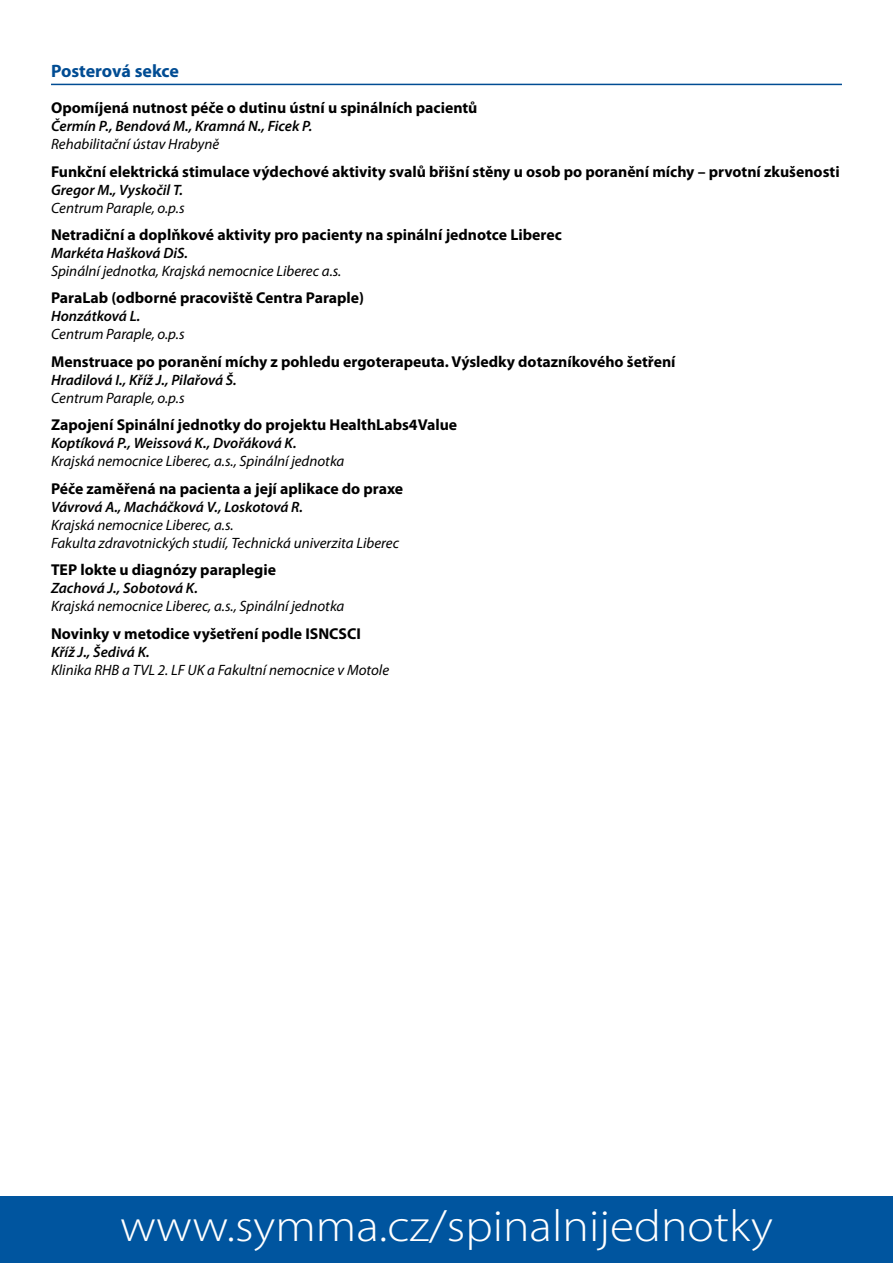
<style>
.page{position:relative;width:893px;height:1263px;background:#fff}
.page>*{position:absolute;margin:0;border:0;box-sizing:border-box;transform-origin:0 0}
.t1{font:300 45px "Myriad Pro";color:#fff;scale:1.1 1}
.t2{font:700 18px "Myriad Pro";letter-spacing:-.005em;color:#004c93}
.t3{font:700 15.75px "Myriad Pro";color:#000}
.t4{font:italic 15px/18px "Myriad Pro";color:#000}
.t5{font:italic 600 15px "Myriad Pro";color:#000}
</style>
<div class="page">
<hr style="left:51px;top:84px;width:791px;height:1px;background:#004c93">
<div style="left:0;top:1196px;width:893px;height:67px;background:#00559f"></div>
<p class="t2" style="left:51px;top:59px;width:129px">Posterová sekce</p>
<p class="t3" style="left:51px;top:98px;width:428px">Opomíjená nutnost péče o dutinu ústní u spinálních pacientů</p>
<p class="t5" style="left:51px;top:117px;width:263px">Čermín P., Bendová M., Kramná N., Ficek P.</p>
<p class="t4" style="left:51px;top:135px;width:170px">Rehabilitační ústav Hrabyně</p>
<p class="t3" style="left:51px;top:161px;width:790px">Funkční elektrická stimulace výdechové aktivity svalů břišní stěny u osob po poranění míchy – prvotní zkušenosti</p>
<p class="t5" style="left:51px;top:180px;width:134px">Gregor M., Vyskočil T.</p>
<p class="t4" style="left:51px;top:198px;width:135px">Centrum Paraple, o.p.s</p>
<p class="t3" style="left:51px;top:224px;width:512px">Netradiční a doplňkové aktivity pro pacienty na spinální jednotce Liberec</p>
<p class="t5" style="left:51px;top:243px;width:139px">Markéta Hašková DiS.</p>
<p class="t4" style="left:51px;top:262px;width:292px">Spinální jednotka, Krajská nemocnice Liberec a.s.</p>
<p class="t3" style="left:51px;top:288px;width:315px">ParaLab (odborné pracoviště Centra Paraple)</p>
<p class="t5" style="left:51px;top:307px;width:91px">Honzátková L.</p>
<p class="t4" style="left:51px;top:325px;width:135px">Centrum Paraple, o.p.s</p>
<p class="t3" style="left:51px;top:351px;width:626px">Menstruace po poranění míchy z pohledu ergoterapeuta. Výsledky dotazníkového šetření</p>
<p class="t5" style="left:51px;top:370px;width:187px">Hradilová I., Kříž J., Pilařová Š.</p>
<p class="t4" style="left:51px;top:389px;width:135px">Centrum Paraple, o.p.s</p>
<p class="t3" style="left:51px;top:415px;width:408px">Zapojení Spinální jednotky do projektu HealthLabs4Value</p>
<p class="t5" style="left:51px;top:434px;width:247px">Koptíková P., Weissová K., Dvořáková K.</p>
<p class="t4" style="left:51px;top:452px;width:295px">Krajská nemocnice Liberec, a.s., Spinální jednotka</p>
<p class="t3" style="left:51px;top:478px;width:354px">Péče zaměřená na pacienta a její aplikace do praxe</p>
<p class="t5" style="left:51px;top:497px;width:254px">Vávrová A., Macháčková V., Loskotová R.</p>
<p class="t4" style="left:51px;top:515px;width:349px">Krajská nemocnice Liberec, a.s.<br>Fakulta zdravotnických studií, Technická univerzita Liberec</p>
<p class="t3" style="left:51px;top:559px;width:227px">TEP lokte u diagnózy paraplegie</p>
<p class="t5" style="left:51px;top:578px;width:149px">Zachová J., Sobotová K.</p>
<p class="t4" style="left:51px;top:597px;width:295px">Krajská nemocnice Liberec, a.s., Spinální jednotka</p>
<p class="t3" style="left:51px;top:623px;width:311px">Novinky v metodice vyšetření podle ISNCSCI</p>
<p class="t5" style="left:51px;top:642px;width:100px">Kříž J., Šedivá K.</p>
<p class="t4" style="left:51px;top:660px;width:340px">Klinika RHB a TVL 2. LF UK a Fakultní nemocnice v Motole</p>
<h1 class="t1" style="left:120px;top:1199px;width:595px">www.symma.cz/spinalnijednotky</h1>
</div>
